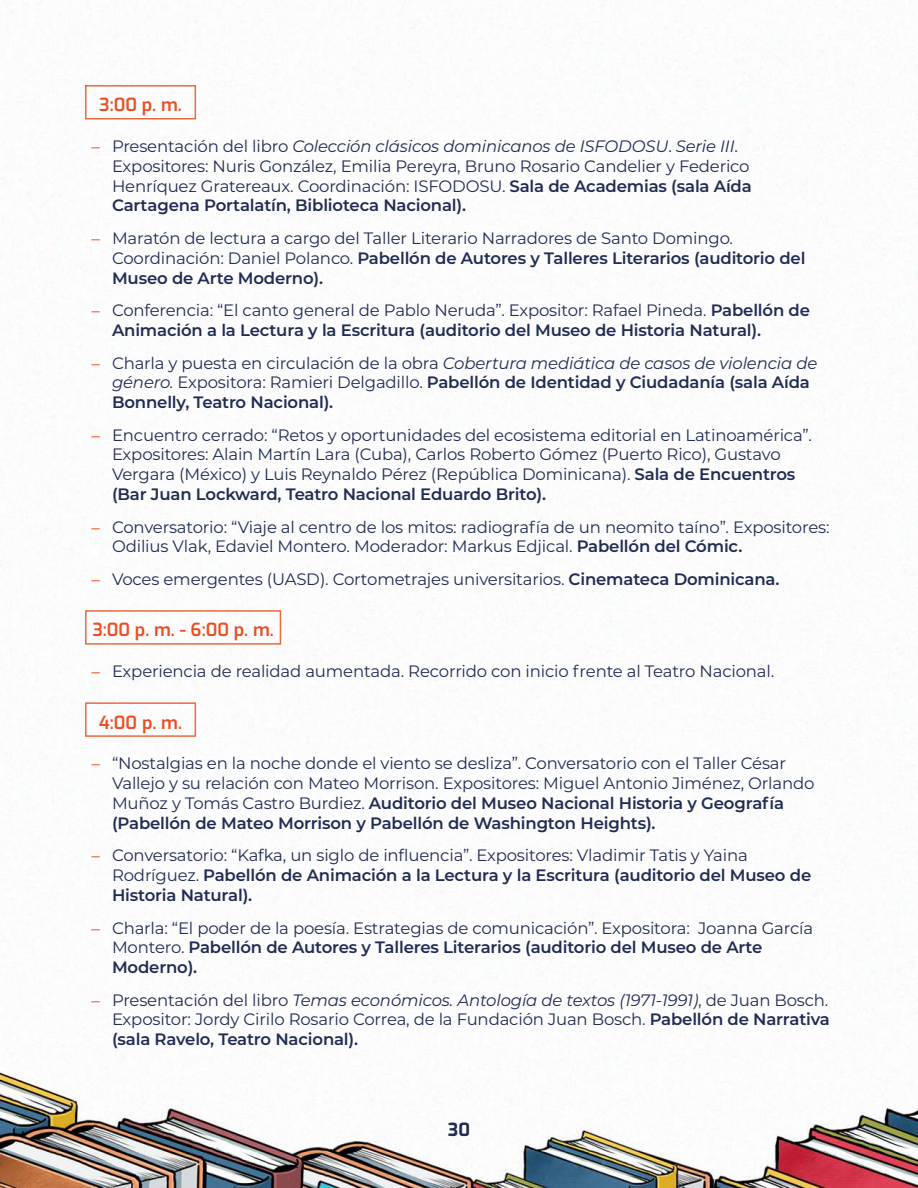
<style>
.page{position:relative;width:918px;height:1188px;background:#fff}
.page>*{position:absolute;margin:0;border:0;box-sizing:border-box;transform-origin:0 0}
.t1{font:600 18px "Exo";color:#e94e24}
.t2{font:700 18px "Exo";color:#212c53}
.t3{font:16.5px/19.8px "Montserrat";letter-spacing:-.01em;color:#212c53}
.t4{font:600 16.5px/19.8px "Montserrat";letter-spacing:-.01em;color:#212c53}
.s1{color:#ed6a3d}
.s2{font-style:italic}
.s3{font-weight:600}
.s4{font-weight:400}
.s5{font-weight:400;font-style:italic}
</style>
<div class="page">
<img style="left:0;top:9px;width:918px;height:1179px">
<div style="left:85px;top:85px;width:111px;height:34px;border:2px solid #ed6a3d"></div>
<div style="left:85px;top:610px;width:196px;height:35px;border:2px solid #ed6a3d"></div>
<div style="left:85px;top:702px;width:111px;height:35px;border:2px solid #ed6a3d"></div>
<p class="t1" style="left:99px;top:91px;width:84px">3:00 p. m.</p>
<p class="t3" style="left:112px;top:136px;width:641px;text-indent:-21px"><span class="s1">−</span> Presentación del libro <span class="s2">Colección clásicos dominicanos de ISFODOSU</span>. <span class="s2">Serie III</span>.<br>Expositores: Nuris González, Emilia Pereyra, Bruno Rosario Candelier y Federico Henríquez Gratereaux. Coordinación: ISFODOSU. <span class="s3">Sala de Academias (sala Aída Cartagena Portalatín, Biblioteca Nacional).</span></p>
<p class="t3" style="left:112px;top:228px;width:695px;text-indent:-21px"><span class="s1">−</span> Maratón de lectura a cargo del Taller Literario Narradores de Santo Domingo.<br>Coordinación: Daniel Polanco. <span class="s3">Pabellón de Autores y Talleres Literarios (auditorio del<br>Museo de Arte Moderno).</span></p>
<p class="t4" style="left:112px;top:300px;width:699px;text-indent:-21px"><span class="s1">−</span> <span class="s4">Conferencia: “El canto general de Pablo Neruda”. Expositor: Rafael Pineda.</span> Pabellón de<br>Animación a la Lectura y la Escritura (auditorio del Museo de Historia Natural).</p>
<p class="t4" style="left:112px;top:352px;width:707px;text-indent:-21px"><span class="s1">−</span> <span class="s4">Charla y puesta en circulación de la obra</span> <span class="s5">Cobertura mediática de casos de violencia de género.</span> <span class="s4">Expositora: Ramieri Delgadillo.</span> Pabellón de Identidad y Ciudadanía (sala Aída<br>Bonnelly, Teatro Nacional).</p>
<p class="t3" style="left:112px;top:424px;width:701px;text-indent:-21px"><span class="s1">−</span> Encuentro cerrado: “Retos y oportunidades del ecosistema editorial en Latinoamérica”.<br>Expositores: Alain Martín Lara (Cuba), Carlos Roberto Gómez (Puerto Rico), Gustavo Vergara (México) y Luis Reynaldo Pérez (República Dominicana). <span class="s3">Sala de Encuentros (Bar Juan Lockward, Teatro Nacional Eduardo Brito).</span></p>
<p class="t3" style="left:112px;top:516px;width:719px;text-indent:-21px"><span class="s1">−</span> Conversatorio: “Viaje al centro de los mitos: radiografía de un neomito taíno”. Expositores:<br>Odilius Vlak, Edaviel Montero. Moderador: Markus Edjical. <span class="s3">Pabellón del Cómic.</span></p>
<p class="t3" style="left:91px;top:569px;width:690px"><span class="s1">−</span> Voces emergentes (UASD). Cortometrajes universitarios. <span class="s3">Cinemateca Dominicana.</span></p>
<p class="t1" style="left:92px;top:616px;width:183px">3:00 p. m. - 6:00 p. m.</p>
<p class="t3" style="left:91px;top:661px;width:685px"><span class="s1">−</span> Experiencia de realidad aumentada. Recorrido con inicio frente al Teatro Nacional.</p>
<p class="t1" style="left:99px;top:709px;width:85px">4:00 p. m.</p>
<p class="t3" style="left:112px;top:753px;width:704px;text-indent:-21px"><span class="s1">−</span> “Nostalgias en la noche donde el viento se desliza”. Conversatorio con el Taller César Vallejo y su relación con Mateo Morrison. Expositores: Miguel Antonio Jiménez, Orlando Muñoz y Tomás Castro Burdiez. <span class="s3">Auditorio del Museo Nacional Historia y Geografía (Pabellón de Mateo Morrison y Pabellón de Washington Heights).</span></p>
<p class="t3" style="left:112px;top:845px;width:701px;text-indent:-21px"><span class="s1">−</span> Conversatorio: “Kafka, un siglo de influencia”. Expositores: Vladimir Tatis y Yaina<br>Rodríguez. <span class="s3">Pabellón de Animación a la Lectura y la Escritura (auditorio del Museo de<br>Historia Natural).</span></p>
<p class="t3" style="left:112px;top:917px;width:703px;text-indent:-21px"><span class="s1">−</span> Charla: “El poder de la poesía. Estrategias de comunicación”. Expositora: Joanna García<br>Montero. <span class="s3">Pabellón de Autores y Talleres Literarios (auditorio del Museo de Arte<br>Moderno).</span></p>
<p class="t3" style="left:112px;top:989px;width:719px;text-align:justify;text-indent:-21px"><span class="s1">−</span> Presentación del libro <span class="s2">Temas económicos. Antología de textos (1971-1991)</span>, de Juan Bosch.<br>Expositor: Jordy Cirilo Rosario Correa, de la Fundación Juan Bosch. <span class="s3">Pabellón de Narrativa (sala Ravelo, Teatro Nacional).</span></p>
<p class="t2" style="left:448px;top:1116px;width:24px">30</p>
</div>
